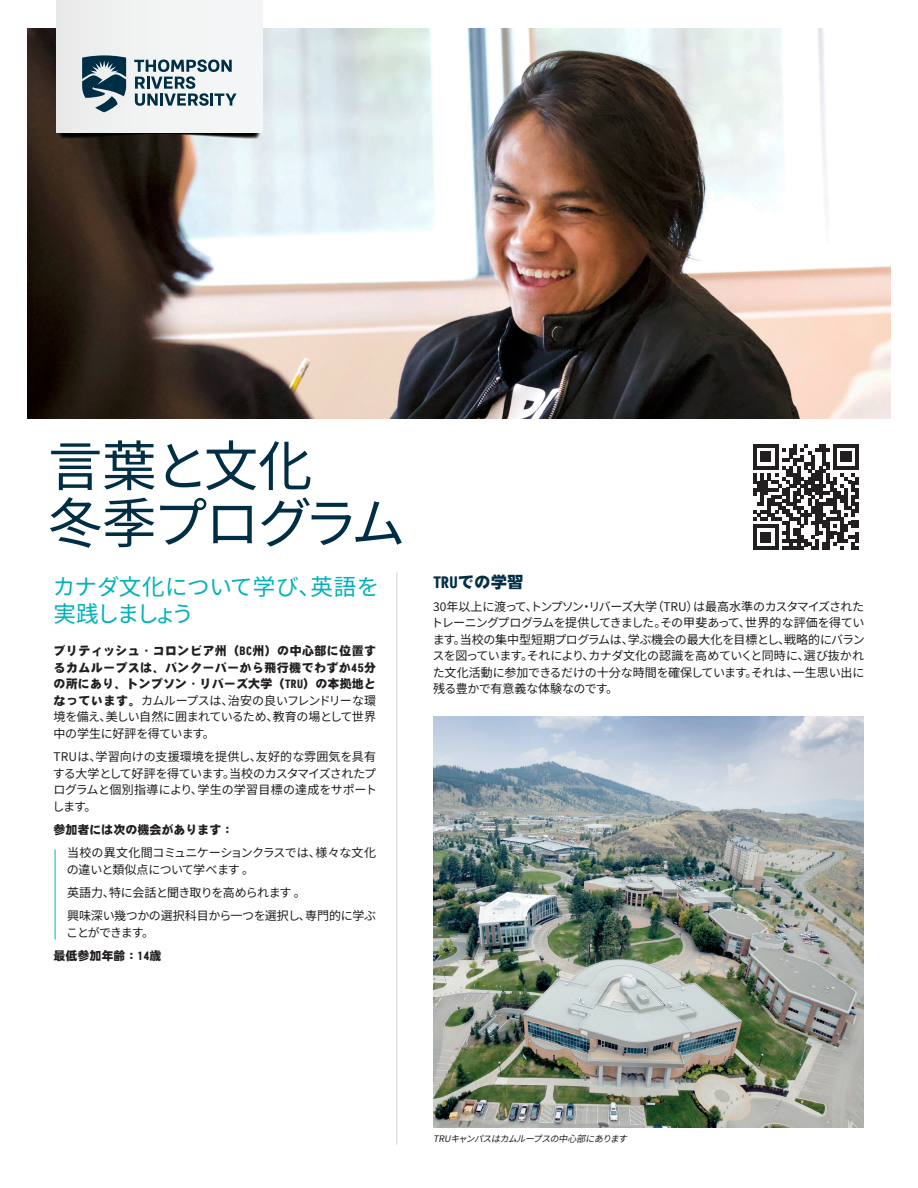
<style>
.page{position:relative;width:918px;height:1188px;background:#fff}
.page>*{position:absolute;margin:0;border:0;box-sizing:border-box;transform-origin:0 0}
.InfoSheet_-_Title_36_38_Navy{font:54.15px/57px "Noto Sans JP";letter-spacing:-.03em;color:#002f45}
.InfoSheet-Subtitle_AllCap_-_Teal{font:22.5px/27px "Noto Sans JP";letter-spacing:-.015em;color:#00b2b9}
.Paragraph_Section_Titles_-_11_14_Semi_bo{font:16.5px "DF Gothic EB WIN RKSJ H";color:#002f45}
.Body_Copy_-8_11_Black{font:12px/16.5px "Noto Sans JP";letter-spacing:-.025em;color:#231f20;text-align:justify}
.Body_Copy_-8_11_Black-2{font:12px/16.5px "DF Gothic EB WIN RKSJ H";letter-spacing:.015em;color:#231f20;text-align:justify}
.Body_Copy_-_8_11_Black_BULLETS{font:12px/16.5px "Noto Sans JP";letter-spacing:-.03em;color:#231f20}
.Body_Copy_-_8_11_Black_BULLETS-2{font:12px "DF Gothic EB WIN RKSJ H";color:#231f20}
.Photo_Captions_-_6_12_Light_Italics{font:italic 9px "Noto Sans JP";color:#231f20}
.s1{font-family:"Noto Sans JP"}
</style>
<div class="page">
<img style="left:27px;top:28px;width:864px;height:390px">
<svg style="left:57px;top:133px;width:205px;height:7px"></svg>
<div style="left:57px;top:0;width:205px;height:133px;background:#f3f4f4"></div>
<svg style="left:82px;top:55px;width:44px;height:57px"></svg>
<svg style="left:134px;top:59px;width:103px;height:47px"></svg>
<hr style="left:396px;top:572px;width:2px;height:573px;background:#dce4ea">
<img style="left:433px;top:717px;width:431px;height:410px">
<hr style="left:55px;top:849px;width:1px;height:91px;background:#00b2b9">
<svg style="left:753px;top:444px;width:106px;height:106px"></svg>
<p class="InfoSheet_-_Title_36_38_Navy" style="left:48px;top:439px;width:359px">言葉と文化<br>冬季プログラム</p>
<p class="InfoSheet-Subtitle_AllCap_-_Teal" style="left:53px;top:573px;width:328px">カナダ文化について学び、英語を実践しましょう</p>
<p class="Body_Copy_-8_11_Black-2" style="left:54px;top:643px;width:324px">ブリティッシュ・コロンビア州（BC州）の中心部に位置するカムループスは、バンクーバーから飛行機でわずか45分の所にあり、トンプソン・リバーズ大学（TRU）の本拠地となっています。<span class="s1">カムループスは、治安の良いフレンドリーな環境を備え、美しい自然に囲まれているため、教育の場として世界中の学生に好評を得ています。</span></p>
<p class="Body_Copy_-8_11_Black" style="left:53px;top:749px;width:326px">TRUは、学習向けの支援環境を提供し、友好的な雰囲気を具有する大学として好評を得ています。当校のカスタマイズされたプログラムと個別指導により、学生の学習目標の達成をサポートします。</p>
<p class="Body_Copy_-8_11_Black-2" style="left:54px;top:821px;width:181px">参加者には次の機会があります：</p>
<p class="Body_Copy_-_8_11_Black_BULLETS" style="left:67px;top:845px;width:311px">当校の異文化間コミュニケーションクラスでは、様々な文化の違いと類似点について学べます 。</p>
<p class="Body_Copy_-_8_11_Black_BULLETS" style="left:67px;top:884px;width:240px">英語力、特に会話と聞き取りを高められます 。</p>
<p class="Body_Copy_-_8_11_Black_BULLETS" style="left:66px;top:908px;width:312px">興味深い幾つかの選択科目から一つを選択し、専門的に学ぶことができます。</p>
<p class="Body_Copy_-_8_11_Black_BULLETS-2" style="left:54px;top:950px;width:109px">最低参加年齢：14歳</p>
<p class="Paragraph_Section_Titles_-_11_14_Semi_bo" style="left:433px;top:574px;width:92px">TRUでの学習</p>
<p class="Body_Copy_-8_11_Black" style="left:431px;top:599px;width:435px">30年以上に渡って、トンプソン・リバーズ大学（TRU）は最高水準のカスタマイズされたトレーニングプログラムを提供してきました。その甲斐あって、世界的な評価を得ています。当校の集中型短期プログラムは、学ぶ機会の最大化を目標とし、戦略的にバランスを図っています。それにより、カナダ文化の認識を高めていくと同時に、選び抜かれた文化活動に参加できるだけの十分な時間を確保しています。それは、一生思い出に残る豊かで有意義な体験なのです。</p>
<p class="Photo_Captions_-_6_12_Light_Italics" style="left:433px;top:1133px;width:200px">TRUキャンパスはカムループスの中心部にあります</p>
</div>
